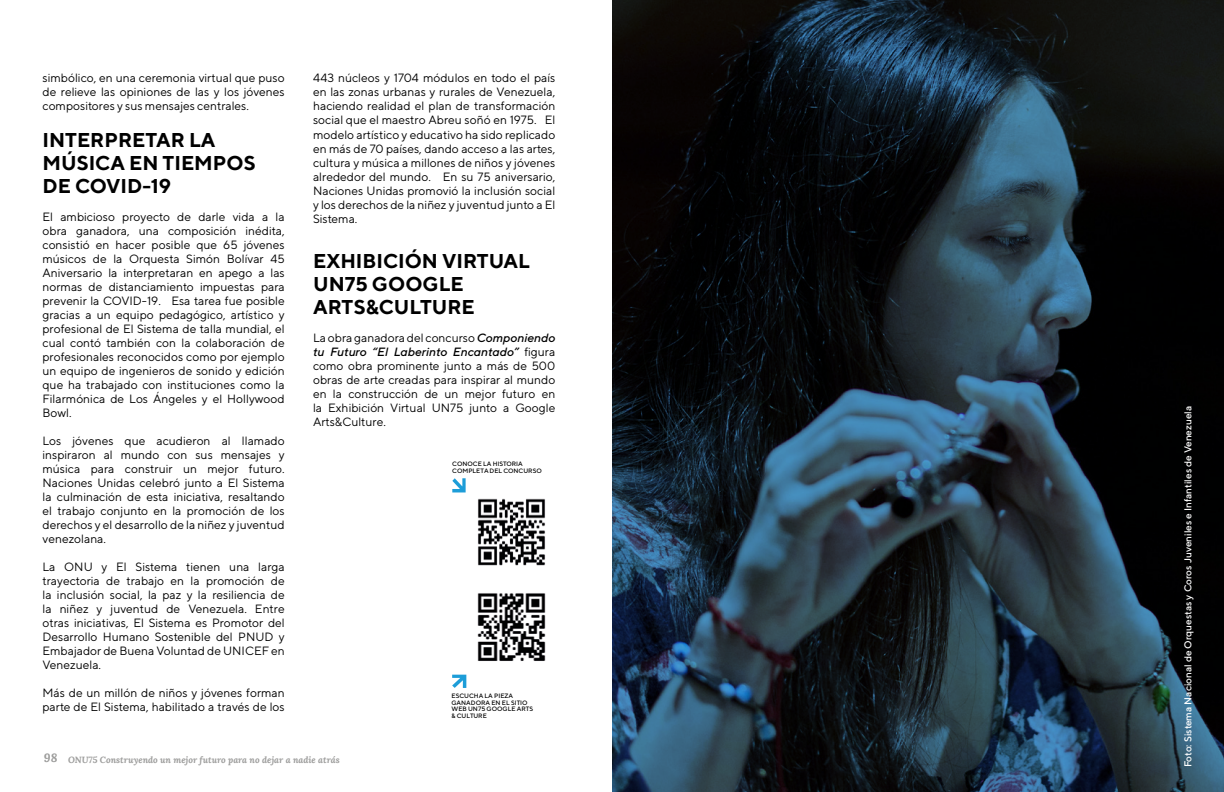
<style>
.page{position:relative;width:1224px;height:792px;background:#fff}
.page>*{position:absolute;margin:0;border:0;box-sizing:border-box;transform-origin:0 0}
.t1{font:700 20px/23px "TT Norms";color:#000}
.t2{font:12px/14px "TT Norms";color:#000;text-align:justify}
.t3{font:500 10px "TT Norms";color:#fff}
.t4{font:italic 700 9px "Lora";color:#9d9d9c}
.t5{font:500 6.3px/6.8px "TT Norms";color:#000}
.s1{font-weight:500;font-style:italic}
.s2{font-size:12px}
</style>
<div class="page">
<svg style="left:613px;top:0;width:611px;height:792px;background:#17242e"></svg>
<svg style="left:452px;top:478px;width:14px;height:14px"></svg>
<svg style="left:452px;top:675px;width:14px;height:13px"></svg>
<img style="left:478px;top:498px;width:67px;height:68px">
<img style="left:477px;top:593px;width:69px;height:68px">
<p class="t2" style="left:43px;top:71px;width:244px">simbólico, en una ceremonia virtual que puso de relieve las opiniones de las y los jóvenes compositores y sus mensajes centrales.</p>
<h1 class="t1" style="left:43px;top:128px;width:215px">INTERPRETAR LA<br>MÚSICA EN TIEMPOS<br>DE COVID-19</h1>
<p class="t2" style="left:43px;top:210px;width:244px">El ambicioso proyecto de darle vida a la obra ganadora, una composición inédita, consistió en hacer posible que 65 jóvenes músicos de la Orquesta Simón Bolívar 45<br>Aniversario la interpretaran en apego a las normas de distanciamiento impuestas para prevenir la COVID-19. Esa tarea fue posible gracias a un equipo pedagógico, artístico y profesional de El Sistema de talla mundial, el cual contó también con la colaboración de profesionales reconocidos como por ejemplo un equipo de ingenieros de sonido y edición que ha trabajado con instituciones como la Filarmónica de Los Ángeles y el Hollywood Bowl.</p>
<p class="t2" style="left:43px;top:434px;width:244px">Los jóvenes que acudieron al llamado inspiraron al mundo con sus mensajes y música para construir un mejor futuro.<br>Naciones Unidas celebró junto a El Sistema la culminación de esta iniciativa, resaltando el trabajo conjunto en la promoción de los derechos y el desarrollo de la niñez y juventud venezolana.</p>
<p class="t2" style="left:43px;top:560px;width:244px">La ONU y El Sistema tienen una larga trayectoria de trabajo en la promoción de la inclusión social, la paz y la resiliencia de la niñez y juventud de Venezuela. Entre otras iniciativas, El Sistema es Promotor del Desarrollo Humano Sostenible del PNUD y Embajador de Buena Voluntad de UNICEF en Venezuela.</p>
<p class="t2" style="left:43px;top:686px;width:244px">Más de un millón de niños y jóvenes forman parte de El Sistema, habilitado a través de los</p>
<p class="t2" style="left:313px;top:71px;width:244px">443 núcleos y 1704 módulos en todo el país en las zonas urbanas y rurales de Venezuela, haciendo realidad el plan de transformación social que el maestro Abreu soñó en 1975. El modelo artístico y educativo ha sido replicado en más de 70 países, dando acceso a las artes, cultura y música a millones de niños y jóvenes alrededor del mundo. En su 75 aniversario, Naciones Unidas promovió la inclusión social y los derechos de la niñez y juventud junto a El Sistema.</p>
<h1 class="t1" style="left:313px;top:249px;width:218px">EXHIBICIÓN VIRTUAL<br>UN75 GOOGLE<br>ARTS&amp;CULTURE</h1>
<p class="t2" style="left:313px;top:331px;width:244px">La obra ganadora del concurso <span class="s1">Componiendo tu Futuro “El Laberinto Encantado”</span> figura como obra prominente junto a más de 500 obras de arte creadas para inspirar al mundo en la construcción de un mejor futuro en la Exhibición Virtual UN75 junto a Google Arts&amp;Culture.</p>
<p class="t5" style="left:452px;top:460px;width:91px">CONOCE LA HISTORIA<br>COMPLETA DEL CONCURSO</p>
<p class="t5" style="left:452px;top:692px;width:83px">ESCUCHA LA PIEZA<br>GANADORA EN EL SITIO<br>WEB UN75 GOOGLE ARTS &amp; CULTURE</p>
<p class="t4" style="left:44px;top:753px;width:297px"><span class="s2">98</span> ONU75 Construyendo un mejor futuro para no dejar a nadie atrás</p>
<p class="t3" style="left:1182px;top:767px;width:363px;rotate:-90deg">Foto: Sistema Nacional de Orquestas y Coros Juveniles e Infantiles de Venezuela</p>
</div>
